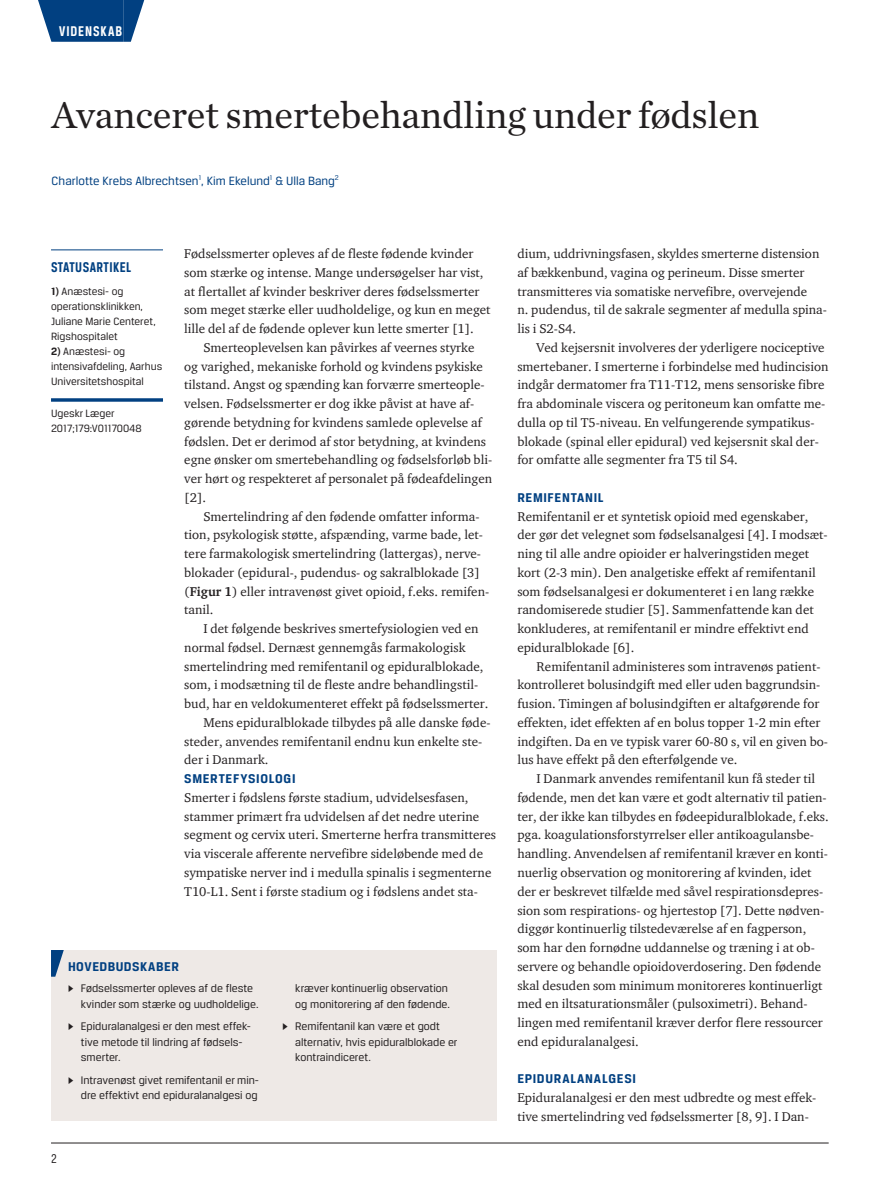
<style>
.page{position:relative;width:893px;height:1191px;background:#fff}
.page>*{position:absolute;margin:0;border:0;box-sizing:border-box;transform-origin:0 0}
.t1{font:39px "Chronicle Text G1";letter-spacing:-.01em;color:#231f20}
.t2{font:700 15px "Breuer Condensed";letter-spacing:.03em;color:#014081}
.t3{font:700 15px "Breuer Condensed";letter-spacing:.065em;color:#fff}
.t4{font:700 13.5px "Breuer Text";letter-spacing:.045em;color:#014081}
.t5{font:13.5px "Breuer Condensed";color:#231f20}
.t6{font:13.05px/18.8px "ITC Charter Com";color:#231f20}
.t7{font:12.75px "Breuer Text";color:#014081}
.t8{font:11.7px/15.8px "Breuer Text";color:#231f20}
.t9{font:11.25px/15px "Breuer Text";color:#231f20}
.s1{font-weight:700}
.s2{font-family:"Greta Text"}
</style>
<div class="page">
<hr style="left:51px;top:1142px;width:778px;height:1px;background:#231f20">
<div style="left:59px;top:0;width:64px;height:42px;background:#014081"></div>
<svg style="left:38px;top:0;width:21px;height:42px"></svg>
<svg style="left:123px;top:0;width:21px;height:42px"></svg>
<hr style="left:51px;top:249px;width:112px;height:1px;background:#014081">
<svg style="left:51px;top:398px;width:112px;height:4px"></svg>
<div style="left:51px;top:950px;width:445px;height:170px;background:#eee9e6"></div>
<svg style="left:51px;top:950px;width:13px;height:26px"></svg>
<p class="t3" style="left:59px;top:23px;width:65px">VIDENSKAB</p>
<h1 class="t1" style="left:52px;top:86px;width:709px">Avanceret smertebehandling under fødslen</h1>
<p class="t7" style="left:52px;top:173px;width:289px">Charlotte Krebs Albrechtsen<sup>1</sup>, Kim Ekelund<sup>1</sup> &amp; Ulla Bang<sup>2</sup></p>
<p class="t2" style="left:51px;top:258px;width:82px">STATUSARTIKEL</p>
<p class="t9" style="left:51px;top:284px;width:106px"><span class="s1">1)</span> Anæstesi- og operationsklinikken,<br>Juliane Marie Centeret,<br>Rigshospitalet</p>
<p class="t9" style="left:51px;top:344px;width:113px"><span class="s1">2)</span> Anæstesi- og intensivafdeling, Aarhus<br>Universitetshospital</p>
<p class="t9" style="left:51px;top:405px;width:92px">Ugeskr Læger<br>2017;179:V01170048</p>
<p class="t6" style="left:184px;top:244px;width:308px">Fødselssmerter opleves af de fleste fødende kvinder som stærke og intense. Mange undersøgelser har vist, at flertallet af kvinder beskriver deres fødselssmerter som meget stærke eller uudholdelige, og kun en meget lille del af de fødende oplever kun lette smerter [1].</p>
<p class="t6" style="left:184px;top:338px;width:310px;text-indent:19px">Smerteoplevelsen kan påvirkes af veernes styrke<br>og varighed, mekaniske forhold og kvindens psykiske tilstand. Angst og spænding kan forværre smerteople&shy;velsen. Fødselssmerter er dog ikke påvist at have af&shy;gørende betydning for kvindens samlede oplevelse af fødslen. Det er derimod af stor betydning, at kvindens egne ønsker om smertebehandling og fødselsforløb bli&shy;ver hørt og respekteret af personalet på fødeafdelingen [2].</p>
<p class="t6" style="left:184px;top:506px;width:306px;text-indent:19px">Smertelindring af den fødende omfatter informa&shy;tion, psykologisk støtte, afspænding, varme bade, let&shy;tere farmakologisk smertelindring (lattergas), nerve&shy;blokader (epidural-, pudendus- og sakralblokade [3] (<span class="s1">Figur 1</span>) eller intravenøst givet opioid, f.eks. remifen&shy;tanil.</p>
<p class="t6" style="left:203px;top:619px;width:277px">I det følgende beskrives smertefysiologien ved en</p>
<p class="t6" style="left:184px;top:638px;width:283px">normal fødsel. Dernæst gennemgås farmakologisk</p>
<p class="t6" style="left:184px;top:656px;width:301px">smertelindring med remifentanil og epiduralblokade,</p>
<p class="t6" style="left:184px;top:675px;width:295px">som, i modsætning til de fleste andre behandlingstil-</p>
<p class="t6" style="left:184px;top:694px;width:306px">bud, har en veldokumenteret effekt på fødselssmerter.</p>
<p class="t6" style="left:203px;top:713px;width:289px">Mens epiduralblokade tilbydes på alle danske føde-</p>
<p class="t6" style="left:184px;top:731px;width:300px">steder, anvendes remifentanil endnu kun enkelte ste-</p>
<p class="t6" style="left:184px;top:750px;width:86px">der i Danmark.</p>
<p class="t4" style="left:184px;top:771px;width:113px">SMERTEFYSIOLOGI</p>
<p class="t6" style="left:184px;top:788px;width:313px">Smerter i fødslens første stadium, udvidelsesfasen, stammer primært fra udvidelsen af det nedre uterine segment og cervix uteri. Smerterne herfra transmitteres via viscerale afferente nervefibre sideløbende med de sympatiske nerver ind i medulla spinalis i segmenterne T10-L1. Sent i første stadium og i fødslens andet sta-</p>
<p class="t4" style="left:68px;top:959px;width:112px">HOVEDBUDSKABER</p>
<p class="t8" style="left:81px;top:980px;width:179px;text-indent:-13px"><span class="s2">▶</span> Fødselssmerter opleves af de fleste kvinder som stærke og uudholdelige.</p>
<p class="t8" style="left:81px;top:1018px;width:172px;text-indent:-13px"><span class="s2">▶</span> Epiduralanalgesi er den mest effek&shy;tive metode til lindring af fødsels&shy;smerter.</p>
<p class="t8" style="left:68px;top:1071px;width:192px;text-align:right"><span class="s2">▶</span> Intravenøst givet remifentanil er min&shy;dre effektivt end epiduralanalgesi og</p>
<p class="t5" style="left:51px;top:1150px;width:7px">2</p>
<p class="t8" style="left:295px;top:980px;width:156px">kræver kontinuerlig observation og monitorering af den fødende.</p>
<p class="t8" style="left:295px;top:1018px;width:164px;text-indent:-13px"><span class="s2">▶</span> Remifentanil kan være et godt alternativ, hvis epiduralblokade er kontraindiceret.</p>
<p class="t6" style="left:517px;top:244px;width:311px">dium, uddrivningsfasen, skyldes smerterne distension af bækkenbund, vagina og perineum. Disse smerter transmitteres via somatiske nervefibre, overvejende<br>n. pudendus, til de sakrale segmenter af medulla spina&shy;lis i S2-S4.</p>
<p class="t6" style="left:517px;top:338px;width:313px;text-indent:19px">Ved kejsersnit involveres der yderligere nociceptive smertebaner. I smerterne i forbindelse med hudincision indgår dermatomer fra T11-T12, mens sensoriske fibre fra abdominale viscera og peritoneum kan omfatte me&shy;dulla op til T5-niveau. En velfungerende sympatikus&shy;blokade (spinal eller epidural) ved kejsersnit skal der&shy;for omfatte alle segmenter fra T5 til S4.</p>
<p class="t4" style="left:517px;top:490px;width:88px">REMIFENTANIL</p>
<p class="t6" style="left:517px;top:506px;width:312px">Remifentanil er et syntetisk opioid med egenskaber, der gør det velegnet som fødselsanalgesi [4]. I modsæt&shy;ning til alle andre opioider er halveringstiden meget kort (2-3 min). Den analgetiske effekt af remifentanil som fødselsanalgesi er dokumenteret i en lang række randomiserede studier [5]. Sammenfattende kan det konkluderes, at remifentanil er mindre effektivt end epiduralblokade [6].</p>
<p class="t6" style="left:517px;top:656px;width:312px;text-indent:19px">Remifentanil administeres som intravenøs patient&shy;kontrolleret bolusindgift med eller uden baggrundsin&shy;fusion. Timingen af bolusindgiften er altafgørende for effekten, idet effekten af en bolus topper 1-2 min efter indgiften. Da en ve typisk varer 60-80 s, vil en given bo&shy;lus have effekt på den efterfølgende ve.</p>
<p class="t6" style="left:517px;top:769px;width:313px;text-indent:19px">I Danmark anvendes remifentanil kun få steder til fødende, men det kan være et godt alternativ til patien&shy;ter, der ikke kan tilbydes en fødeepiduralblokade, f.eks. pga. koagulationsforstyrrelser eller antikoagulansbe&shy;handling. Anvendelsen af remifentanil kræver en konti&shy;nuerlig observation og monitorering af kvinden, idet der er beskrevet tilfælde med såvel respirationsdepres&shy;sion som respirations- og hjertestop [7]. Dette nødven&shy;diggør kontinuerlig tilstedeværelse af en fagperson, som har den fornødne uddannelse og træning i at ob&shy;servere og behandle opioidoverdosering. Den fødende skal desuden som minimum monitoreres kontinuerligt med en iltsaturationsmåler (pulsoximetri). Behand&shy;lingen med remifentanil kræver derfor flere ressourcer end epiduralanalgesi.</p>
<p class="t4" style="left:517px;top:1071px;width:120px">EPIDURALANALGESI</p>
<p class="t6" style="left:517px;top:1088px;width:301px">Epiduralanalgesi er den mest udbredte og mest effek&shy;tive smertelindring ved fødselssmerter [8, 9]. I Dan-</p>
</div>
